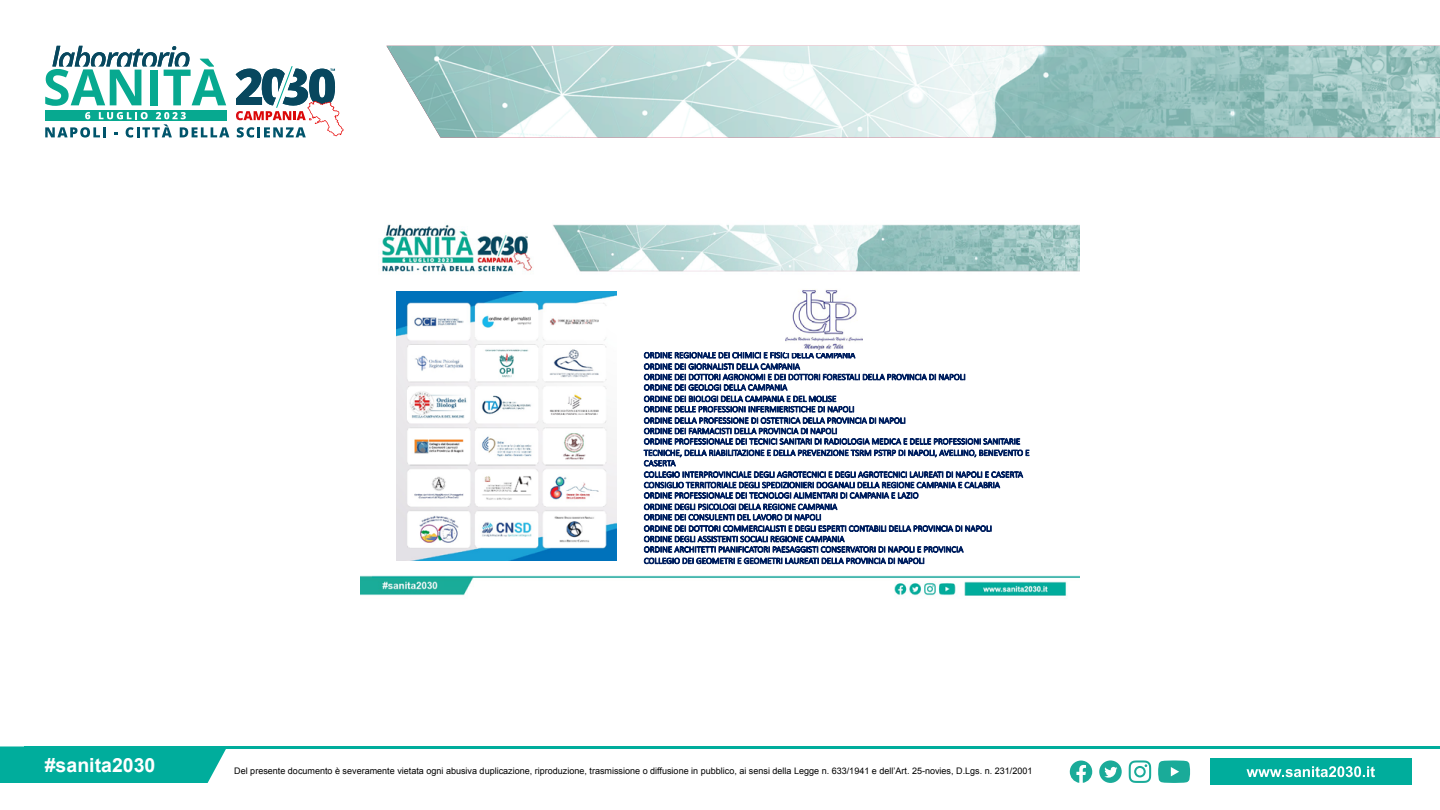
<style>
.page{position:relative;width:1440px;height:810px;background:#fff}
.page>*{position:absolute;margin:0;border:0;box-sizing:border-box;transform-origin:0 0}
.t1{font:700 19.5px "Arial";color:#fff}
.t2{font:9px "Arial";color:#000}
.t3{font:300 8.85px/10.4px "Calibri";letter-spacing:-.005em;color:#002060}
</style>
<div class="page">
<img style="left:386px;top:46px;width:1054px;height:92px">
<div style="left:0;top:746px;width:226px;height:37px;background:#00ad9c"></div>
<div style="left:1210px;top:759px;width:201px;height:26px;background:#00ad9c"></div>
<hr style="left:24px;top:746px;width:1416px;height:3px;background:#00ad9c">
<svg style="left:1247px;top:766px;width:128px;height:11px"></svg>
<svg style="left:1129px;top:760px;width:22px;height:23px"></svg>
<svg style="left:1158px;top:760px;width:32px;height:23px"></svg>
<svg style="left:1070px;top:761px;width:22px;height:22px"></svg>
<svg style="left:1099px;top:760px;width:23px;height:23px"></svg>
<div style="left:45px;top:110px;width:181px;height:11px;background:#07a990"></div>
<svg style="left:45px;top:46px;width:181px;height:60px"></svg>
<svg style="left:236px;top:66px;width:107px;height:72px"></svg>
<svg style="left:45px;top:112px;width:184px;height:26px"></svg>
<img style="left:360px;top:224px;width:720px;height:372px">
<img style="left:396px;top:291px;width:220px;height:270px">
<img style="left:785px;top:283px;width:77px;height:69px">
<img style="left:408px;top:390px;width:59px;height:30px">
<h1 class="t1" style="left:45px;top:752px;width:112px">#sanita2030</h1>
<p class="t3" style="left:644px;top:349px;width:213px;line-height:11.3px">ORDINE REGIONALE DEI CHIMICI E FISICI DELLA CAMPANIA<br>ORDINE DEI GIORNALISTI DELLA CAMPANIA</p>
<p class="t3" style="left:644px;top:372px;width:323px">ORDINE DEI DOTTORI AGRONOMI E DEI DOTTORI FORESTALI DELLA PROVINCIA DI NAPOLI<br>ORDINE DEI GEOLOGI DELLA CAMPANIA</p>
<p class="t3" style="left:644px;top:393px;width:212px">ORDINE DEI BIOLOGI DELLA CAMPANIA E DEL MOLISE<br>ORDINE DELLE PROFESSIONI INFERMIERISTICHE DI NAPOLI</p>
<p class="t3" style="left:644px;top:415px;width:378px">ORDINE DELLA PROFESSIONE DI OSTETRICA DELLA PROVINCIA DI NAPOLI<br>ORDINE DEI FARMACISTI DELLA PROVINCIA DI NAPOLI<br>ORDINE PROFESSIONALE DEI TECNICI SANITARI DI RADIOLOGIA MEDICA E DELLE PROFESSIONI SANITARIE</p>
<p class="t3" style="left:644px;top:447px;width:387px">TECNICHE, DELLA RIABILITAZIONE E DELLA PREVENZIONE TSRM PSTRP DI NAPOLI, AVELLINO, BENEVENTO E<br>CASERTA</p>
<p class="t3" style="left:644px;top:469px;width:381px">COLLEGIO INTERPROVINCIALE DEGLI AGROTECNICI E DEGLI AGROTECNICI LAUREATI DI NAPOLI E CASERTA<br>CONSIGLIO TERRITORIALE DEGLI SPEDIZIONIERI DOGANALI DELLA REGIONE CAMPANIA E CALABRIA<br>ORDINE PROFESSIONALE DEI TECNOLOGI ALIMENTARI DI CAMPANIA E LAZIO</p>
<p class="t3" style="left:644px;top:501px;width:195px">ORDINE DEGLI PSICOLOGI DELLA REGIONE CAMPANIA<br>ORDINE DEI CONSULENTI DEL LAVORO DI NAPOLI</p>
<p class="t3" style="left:644px;top:523px;width:350px">ORDINE DEI DOTTORI COMMERCIALISTI E DEGLI ESPERTI CONTABILI DELLA PROVINCIA DI NAPOLI<br>ORDINE DEGLI ASSISTENTI SOCIALI REGIONE CAMPANIA<br>ORDINE ARCHITETTI PIANIFICATORI PAESAGGISTI CONSERVATORI DI NAPOLI E PROVINCIA</p>
<p class="t3" style="left:644px;top:555px;width:282px">COLLEGIO DEI GEOMETRI E GEOMETRI LAUREATI DELLA PROVINCIA DI NAPOLI</p>
<p class="t2" style="left:234px;top:765px;width:800px">Del presente documento è severamente vietata ogni abusiva duplicazione, riproduzione, trasmissione o diffusione in pubblico, ai sensi della Legge n. 633/1941 e dell’Art. 25-novies, D.Lgs. n. 231/2001</p>
</div>
